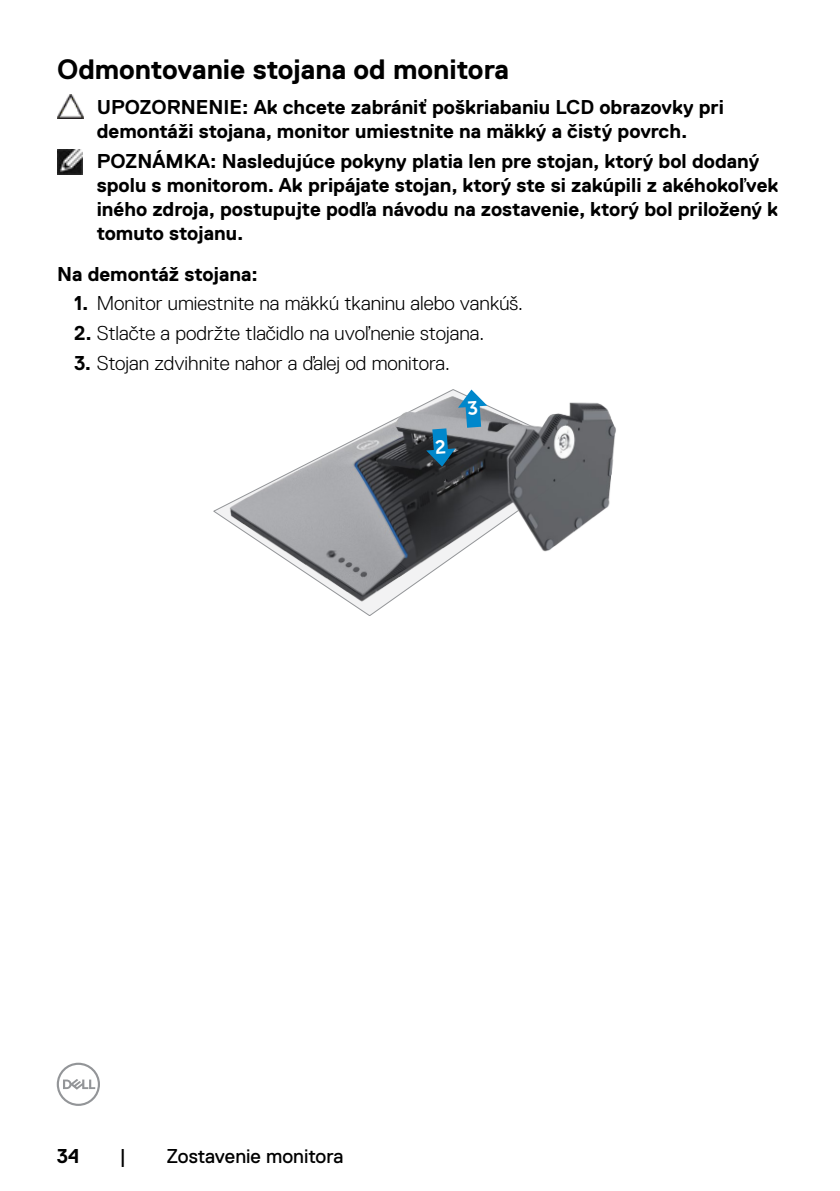
<style>
.page{position:relative;width:840px;height:1191px;background:#fff}
.page>*{position:absolute;margin:0;border:0;box-sizing:border-box;transform-origin:0 0}
.t1{font:700 28px "Dell Replica";color:#000}
.t2{font:700 20px/24px "Dell Replica";color:#000}
.t3{font:300 20px "Dell Replica";color:#000}
.t4{font:20px "Dell Replica";color:#000}
.s1{font-weight:700}
</style>
<div class="page">
<svg style="left:57px;top:1062px;width:43px;height:44px"></svg>
<img style="left:57px;top:95px;width:26px;height:23px">
<img style="left:57px;top:149px;width:25px;height:26px">
<img style="left:221px;top:402px;width:395px;height:213px">
<svg style="left:426px;top:389px;width:61px;height:77px;background:#69899b"></svg>
<h1 class="t1" style="left:57px;top:53px;width:453px">Odmontovanie stojana od monitora</h1>
<p class="t2" style="left:97px;top:95px;width:628px">UPOZORNENIE: Ak chcete zabrániť poškriabaniu LCD obrazovky pri demontáži stojana, monitor umiestnite na mäkký a čistý povrch.</p>
<p class="t2" style="left:97px;top:149px;width:682px">POZNÁMKA: Nasledujúce pokyny platia len pre stojan, ktorý bol dodaný spolu s monitorom. Ak pripájate stojan, ktorý ste si zakúpili z akéhokoľvek iného zdroja, postupujte podľa návodu na zostavenie, ktorý bol priložený k tomuto stojanu.</p>
<p class="t2" style="left:57px;top:262px;width:202px">Na demontáž stojana:</p>
<p class="t3" style="left:74px;top:292px;width:450px"><span class="s1">1.</span> Monitor umiestnite na mäkkú tkaninu alebo vankúš.</p>
<p class="t3" style="left:74px;top:322px;width:411px"><span class="s1">2.</span> Stlačte a podržte tlačidlo na uvoľnenie stojana.</p>
<p class="t3" style="left:74px;top:352px;width:377px"><span class="s1">3.</span> Stojan zdvihnite nahor a ďalej od monitora.</p>
<p class="t2" style="left:57px;top:1143px;width:24px">34</p>
<p class="t4" style="left:119px;top:1144px;width:8px">|</p>
<p class="t4" style="left:166px;top:1144px;width:178px">Zostavenie monitora</p>
</div>
